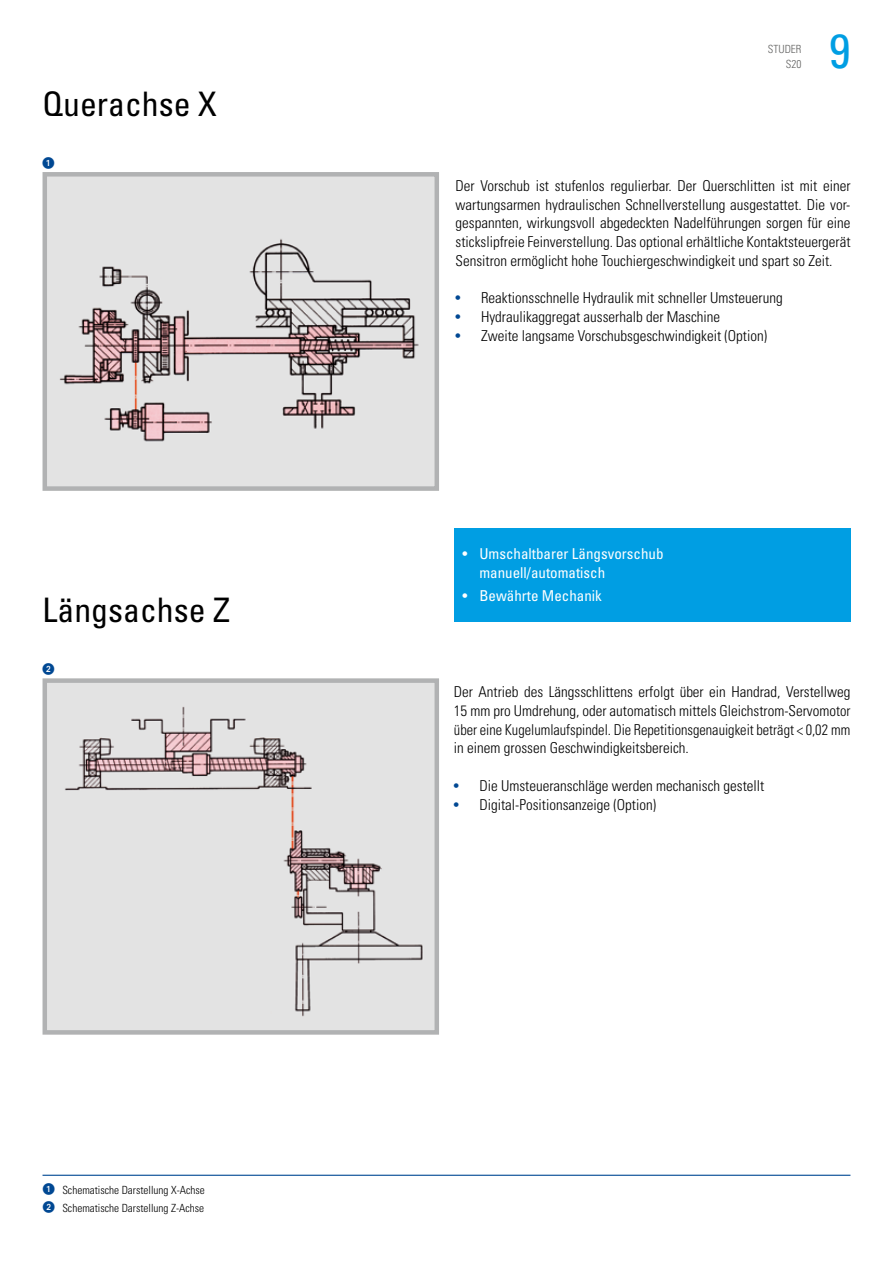
<style>
.page{position:relative;width:893px;height:1263px;background:#fff}
.page>*{position:absolute;margin:0;border:0;box-sizing:border-box;transform-origin:0 0}
.t1{font:condensed 48px "Univers LT";color:#009ee3}
.t2{font:condensed 33.75px "Univers LT";color:#000}
.t3{font:300 condensed 15px/18.8px "Univers LT";color:#000;text-align:justify}
.t4{font:condensed 15px/18.8px "Univers LT";color:#fff}
.t5{font:12px "European Pi One";color:#004893}
.t6{font:300 condensed 11.25px/18px "Univers LT";color:#000}
.t7{font:300 condensed 11.25px/15px "Univers LT";color:#626261;text-align:right}
.s1{font-family:"European Pi One";font-weight:400;font-stretch:normal;font-size:12px;color:#004893}
.s2{font-weight:400;color:#004893}
</style>
<div class="page">
<hr style="left:43px;top:1175px;width:807px;height:1px;background:#004893">
<div style="left:454px;top:528px;width:396px;height:94px;background:#009ee3"></div>
<svg style="left:42px;top:172px;width:397px;height:319px;background:#d3cfcf"></svg>
<svg style="left:42px;top:678px;width:397px;height:357px;background:#d9d7d7"></svg>
<h2 class="t2" style="left:43px;top:82px;width:176px">Querachse X</h2>
<p class="t5" style="left:43px;top:156px;width:13px">1</p>
<h2 class="t2" style="left:43px;top:589px;width:189px">Längsachse Z</h2>
<p class="t5" style="left:43px;top:662px;width:13px">2</p>
<p class="t6" style="left:43px;top:1181px;width:163px"><span class="s1">1</span> Schematische Darstellung X-Achse<br><span class="s1">2</span> Schematische Darstellung Z-Achse</p>
<p class="t7" style="left:768px;top:42px;width:35px">STUDER<br>S20</p>
<h1 class="t1" style="left:829px;top:21px;width:23px">9</h1>
<p class="t3" style="left:456px;top:176px;width:396px">Der Vorschub ist stufenlos regulierbar. Der Querschlitten ist mit einer wartungsarmen hydraulischen Schnellverstellung ausgestattet. Die vor&shy;gespannten, wirkungsvoll abgedeckten Nadelführungen sorgen für eine stickslipfreie Feinverstellung. Das optional erhältliche Kontaktsteuergerät Sensitron ermöglicht hohe Touchiergeschwindigkeit und spart so Zeit.</p>
<p class="t3" style="left:456px;top:289px;width:329px"><span class="s2">•</span> Reaktionsschnelle Hydraulik mit schneller Umsteuerung</p>
<p class="t3" style="left:456px;top:307px;width:266px"><span class="s2">•</span> Hydraulikaggregat ausserhalb der Maschine</p>
<p class="t3" style="left:456px;top:326px;width:313px"><span class="s2">•</span> Zweite langsame Vorschubsgeschwindigkeit (Option)</p>
<p class="t4" style="left:479px;top:544px;width:186px;text-indent:-17px">• Umschaltbarer Längsvorschub manuell/automatisch</p>
<p class="t4" style="left:462px;top:586px;width:141px">• Bewährte Mechanik</p>
<p class="t3" style="left:454px;top:682px;width:398px">Der Antrieb des Längsschlittens erfolgt über ein Handrad, Verstellweg 15 mm pro Umdrehung, oder automatisch mittels Gleichstrom-Servomotor über eine Kugelumlaufspindel. Die Repetitionsgenauigkeit beträgt &lt; 0,02 mm in einem grossen Geschwindigkeitsbereich.</p>
<p class="t3" style="left:454px;top:776px;width:312px"><span class="s2">•</span> Die Umsteueranschläge werden mechanisch gestellt</p>
<p class="t3" style="left:454px;top:795px;width:204px"><span class="s2">•</span> Digital-Positionsanzeige (Option)</p>
</div>
